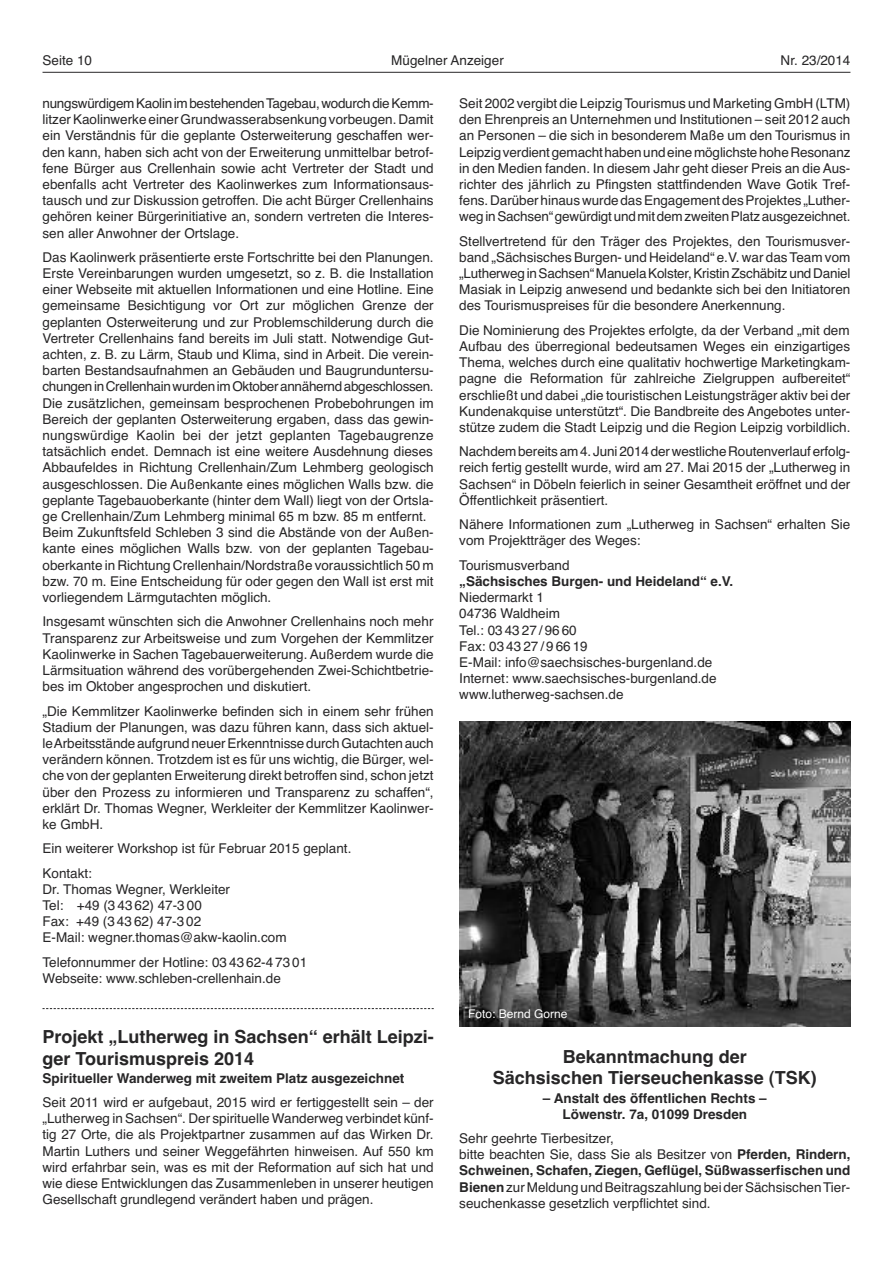
<style>
.page{position:relative;width:893px;height:1263px;background:#fff}
.page>*{position:absolute;margin:0;border:0;box-sizing:border-box;transform-origin:0 0}
.t1{font:18px/21.6px "Helvetica Bold TT";color:#272627}
.t2{font:13.5px/16.2px "Helvetica TT";color:#272627;text-align:justify}
.t3{font:13.5px/16.2px "Helvetica Bold TT";color:#272627;text-align:center}
.t4{font:13.5px "Helvetica";color:#272627}
.t5{font:12px "Helvetica";color:#fff}
.s1{font-family:"Helvetica Bold TT"}
</style>
<div class="page">
<hr style="left:43px;top:72px;width:807px;height:1px;background:#272627">
<svg style="left:43px;top:1008px;width:391px;height:1px"></svg>
<img style="left:459px;top:721px;width:391px;height:306px">
<p class="t4" style="left:43px;top:53px;width:51px">Seite 10</p>
<p class="t4" style="left:391px;top:53px;width:114px">Mügelner Anzeiger</p>
<p class="t4" style="left:781px;top:53px;width:71px">Nr. 23/2014</p>
<p class="t2" style="left:459px;top:95px;width:393px">Seit 2002 vergibt die LeipzigTourismus und Marketing GmbH (LTM) den Ehrenpreis an Unternehmen und Institutionen – seit 2012 auch an Personen – die sich in besonderem Maße um den Tourismus in LeipzigverdientgemachthabenundeinemöglichstehoheResonanz in den Medien fanden. In diesem Jahr geht dieser Preis an die Aus&shy;richter des jährlich zu Pfingsten stattfindenden Wave Gotik Tref&shy;fens.DarüberhinauswurdedasEngagementdesProjektes „Luther&shy;weginSachsen“gewürdigtundmitdemzweitenPlatzausgezeichnet.</p>
<p class="t2" style="left:459px;top:233px;width:393px">Stellvertretend für den Träger des Projektes, den Tourismusver&shy;band „Sächsisches Burgen- und Heideland“ e.V. war dasTeam vom „LutherweginSachsen“ManuelaKolster,KristinZschäbitzundDaniel Masiak in Leipzig anwesend und bedankte sich bei den Initiatoren des Tourismuspreises für die besondere Anerkennung.</p>
<p class="t2" style="left:459px;top:322px;width:393px">Die Nominierung des Projektes erfolgte, da der Verband „mit dem Aufbau des überregional bedeutsamen Weges ein einzigartiges Thema, welches durch eine qualitativ hochwertige Marketingkam&shy;pagne die Reformation für zahlreiche Zielgruppen aufbereitet“ erschließt und dabei „die touristischen Leistungsträger aktiv bei der Kundenakquise unterstützt“. Die Bandbreite des Angebotes unter&shy;stütze zudem die Stadt Leipzig und die Region Leipzig vorbildlich.</p>
<p class="t2" style="left:459px;top:443px;width:393px">Nachdembereitsam4. Juni2014derwestlicheRoutenverlauferfolg&shy;reich fertig gestellt wurde, wird am 27. Mai 2015 der „Lutherweg in Sachsen“ in Döbeln feierlich in seiner Gesamtheit eröffnet und der Öffentlichkeit präsentiert.</p>
<p class="t2" style="left:459px;top:516px;width:393px">Nähere Informationen zum „Lutherweg in Sachsen“ erhalten Sie vom Projektträger des Weges:</p>
<p class="t2" style="left:459px;top:557px;width:112px">Tourismusverband</p>
<p class="t3" style="left:459px;top:573px;width:276px">„Sächsisches Burgen- und Heideland“ e.V.</p>
<p class="t2" style="left:459px;top:589px;width:259px;text-align:left">Niedermarkt 1<br>04736 Waldheim<br>Tel.: 03 43 27 / 96 60<br>Fax: 03 43 27 / 9 66 19<br>E-Mail: info@saechsisches-burgenland.de<br>Internet: www.saechsisches-burgenland.de www.lutherweg-sachsen.de</p>
<p class="t2" style="left:43px;top:95px;width:393px">nungswürdigemKaolinimbestehendenTagebau,wodurchdieKemm&shy;litzerKaolinwerke einerGrundwasserabsenkung vorbeugen. Damit ein Verständnis für die geplante Osterweiterung geschaffen wer&shy;den kann, haben sich acht von der Erweiterung unmittelbar betrof&shy;fene Bürger aus Crellenhain sowie acht Vertreter der Stadt und ebenfalls acht Vertreter des Kaolinwerkes zum Informationsaus&shy;tausch und zur Diskussion getroffen. Die acht Bürger Crellenhains gehören keiner Bürgerinitiative an, sondern vertreten die Interes&shy;sen aller Anwohner der Ortslage.</p>
<p class="t2" style="left:43px;top:249px;width:393px;text-align:left">Das Kaolinwerk präsentierte erste Fortschritte bei den Planungen.<br>Erste Vereinbarungen wurden umgesetzt, so z. B. die Installation einer Webseite mit aktuellen Informationen und eine Hotline. Eine gemeinsame Besichtigung vor Ort zur möglichen Grenze der geplanten Osterweiterung und zur Problemschilderung durch die Vertreter Crellenhains fand bereits im Juli statt. Notwendige Gut&shy;achten, z. B. zu Lärm, Staub und Klima, sind in Arbeit. Die verein&shy;barten Bestandsaufnahmen an Gebäuden und Baugrunduntersu&shy;chungeninCrellenhainwurdenimOktoberannäherndabgeschlossen.<br>Die zusätzlichen, gemeinsam besprochenen Probebohrungen im Bereich der geplanten Osterweiterung ergaben, dass das gewin&shy;nungswürdige Kaolin bei der jetzt geplanten Tagebaugrenze tatsächlich endet. Demnach ist eine weitere Ausdehnung dieses Abbaufeldes in Richtung Crellenhain/Zum Lehmberg geologisch ausgeschlossen. Die Außenkante eines möglichen Walls bzw. die geplante Tagebauoberkante (hinter dem Wall) liegt von der Ortsla&shy;ge Crellenhain/Zum Lehmberg minimal 65 m bzw. 85 m entfernt.<br>Beim Zukunftsfeld Schleben 3 sind die Abstände von der Außen&shy;kante eines möglichen Walls bzw. von der geplanten Tagebau&shy;oberkante in Richtung Crellenhain/Nordstraße voraussichtlich 50m bzw. 70 m. Eine Entscheidung für oder gegen den Wall ist erst mit vorliegendem Lärmgutachten möglich.</p>
<p class="t2" style="left:43px;top:614px;width:393px">Insgesamt wünschten sich die Anwohner Crellenhains noch mehr Transparenz zur Arbeitsweise und zum Vorgehen der Kemmlitzer Kaolinwerke in Sachen Tagebauerweiterung. Außerdem wurde die Lärmsituation während des vorübergehenden Zwei-Schichtbetrie&shy;bes im Oktober angesprochen und diskutiert.</p>
<p class="t2" style="left:43px;top:703px;width:393px">„Die Kemmlitzer Kaolinwerke befinden sich in einem sehr frühen Stadium der Planungen, was dazu führen kann, dass sich aktuel&shy;leArbeitsständeaufgrundneuerErkenntnissedurchGutachtenauch verändern können. Trotzdem ist es für uns wichtig, die Bürger, wel&shy;che von der geplanten Erweiterung direkt betroffen sind, schon jetzt über den Prozess zu informieren und Transparenz zu schaffen“, erklärt Dr. Thomas Wegner, Werkleiter der Kemmlitzer Kaolinwer&shy;ke GmbH.</p>
<p class="t2" style="left:43px;top:836px;width:310px;line-height:24.3px">Ein weiterer Workshop ist für Februar 2015 geplant.<br>Kontakt:</p>
<p class="t2" style="left:43px;top:881px;width:246px;text-align:left">Dr. Thomas Wegner, Werkleiter<br>Tel: +49 (3 43 62) 47-3 00<br>Fax: +49 (3 43 62) 47-3 02<br>E-Mail: wegner.thomas@akw-kaolin.com</p>
<p class="t2" style="left:43px;top:954px;width:266px">Telefonnummer der Hotline: 03 43 62-4 73 01<br>Webseite: www.schleben-crellenhain.de</p>
<h1 class="t1" style="left:43px;top:1026px;width:393px">Projekt „Lutherweg in Sachsen“ erhält Leipzi&shy;ger Tourismuspreis 2014</h1>
<p class="t3" style="left:43px;top:1070px;width:363px">Spiritueller Wanderweg mit zweitem Platz ausgezeichnet</p>
<p class="t2" style="left:43px;top:1094px;width:393px">Seit 2011 wird er aufgebaut, 2015 wird er fertiggestellt sein – der „Lutherweg in Sachsen“. Der spirituelle Wanderweg verbindet künf&shy;tig 27 Orte, die als Projektpartner zusammen auf das Wirken Dr.<br>Martin Luthers und seiner Weggefährten hinweisen. Auf 550 km wird erfahrbar sein, was es mit der Reformation auf sich hat und wie diese Entwicklungen das Zusammenleben in unserer heutigen Gesellschaft grundlegend verändert haben und prägen.</p>
<p class="t5" style="left:468px;top:1007px;width:101px">Foto: Bernd Gorne</p>
<h1 class="t1" style="left:493px;top:1046px;width:325px;text-align:center">Bekanntmachung der<br>Sächsischen Tierseuchenkasse (TSK)</h1>
<p class="t3" style="left:543px;top:1090px;width:225px">– Anstalt des öffentlichen Rechts –<br>Löwenstr. 7a, 01099 Dresden</p>
<p class="t2" style="left:459px;top:1130px;width:393px">Sehr geehrte Tierbesitzer,<br>bitte beachten Sie, dass Sie als Besitzer von <span class="s1">Pferden, Rindern,</span></p>
<p class="t3" style="left:459px;top:1163px;width:393px">Schweinen, Schafen, Ziegen, Geflügel, Süßwasserfischen und</p>
<p class="t2" style="left:459px;top:1179px;width:393px"><span class="s1">Bienen</span>zur Meldung undBeitragszahlung bei derSächsischenTier&shy;seuchenkasse gesetzlich verpflichtet sind.</p>
</div>
